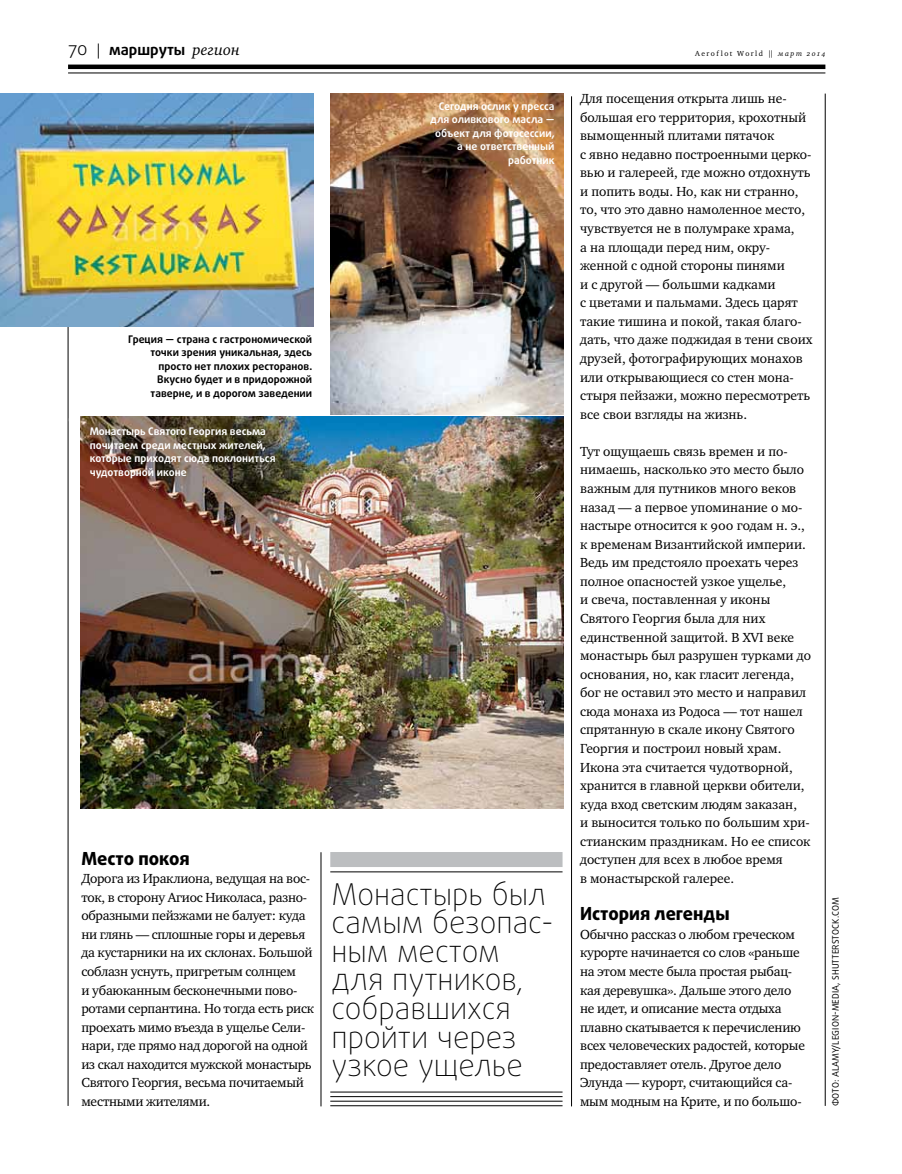
<style>
.page{position:relative;width:902px;height:1174px;background:#fff}
.page>*{position:absolute;margin:0;border:0;box-sizing:border-box;transform-origin:0 0}
.t1{font:100 30px/28.5px "Daxline Pro";color:#000}
.t2{font:800 18px "Daxline Pro";color:#000}
.t3{font:700 15px "Daxline Pro";color:#000}
.t4{font:13.5px/18.6px "Charter ITCOSC";color:#000}
.t5{font:13.5px/18.6px "Charter ITCOSC";letter-spacing:-.02em;color:#000}
.t6{font:700 10.5px/13.5px "Daxline Pro";color:#fff;text-align:right}
.t7{font:700 10.5px/13.5px "Daxline Pro";color:#000;text-align:right}
.t8{font:9px "Daxline Pro";letter-spacing:.01em;color:#000}
.t9{font:7.5px "Charter ITCOSC";letter-spacing:.2em;color:#000}
.s1{font-weight:300;font-size:18px}
.s2{font-family:"Charter ITCOSC";font-weight:400}
.s3{font-family:"Charter ITCOSC";font-weight:400;font-style:italic;font-size:15.9px}
.s4{font-style:italic}
</style>
<div class="page">
<hr style="left:68px;top:65px;width:757px;height:4px;background:#000">
<hr style="left:68px;top:73px;width:757px;height:1px;background:#000">
<hr style="left:68px;top:94px;width:1px;height:1011px;background:#000">
<hr style="left:824px;top:94px;width:1px;height:1011px;background:#000">
<hr style="left:321px;top:852px;width:1px;height:254px;background:#000">
<div style="left:330px;top:852px;width:232px;height:15px;background:#bcbec0"></div>
<hr style="left:330px;top:871px;width:232px;height:1px;background:#000">
<hr style="left:330px;top:1091px;width:232px;height:1px;background:#000">
<hr style="left:330px;top:1096px;width:232px;height:1px;background:#000">
<hr style="left:330px;top:1101px;width:232px;height:1px;background:#000">
<hr style="left:330px;top:1105px;width:232px;height:1px;background:#000">
<img style="left:330px;top:94px;width:233px;height:320px">
<img style="left:0;top:94px;width:313px;height:232px">
<hr style="left:571px;top:96px;width:1px;height:1010px;background:#000">
<img style="left:81px;top:417px;width:482px;height:391px">
<p class="t3" style="left:68px;top:39px;width:173px"><span class="s1">70</span> <span class="s2">|</span> маршруты <span class="s3">регион</span></p>
<p class="t9" style="left:695px;top:49px;width:132px">Aeroflot World || <span class="s4">март 2014</span></p>
<p class="t7" style="left:128px;top:332px;width:185px">Греция — страна с гастрономической точки зрения уникальная, здесь просто нет плохих ресторанов.<br>Вкусно будет и в придорожной таверне, и в дорогом заведении</p>
<p class="t6" style="left:90px;top:425px;width:187px;text-align:left">Монастырь Святого Георгия весьма почитаем среди местных жителей, которые приходят сюда поклониться чудотворной иконе</p>
<p class="t6" style="left:430px;top:99px;width:126px">Сегодня ослик у пресса для оливкового масла — объект для фотосессии, а не ответственный работник</p>
<h2 class="t2" style="left:81px;top:846px;width:110px">Место покоя</h2>
<p class="t5" style="left:81px;top:869px;width:234px">Дорога из Ираклиона, ведущая на вос&shy;ток, в сторону Агиос Николаса, разно&shy;образными пейзжами не балует: куда ни глянь — сплошные горы и деревья да кустарники на их склонах. Большой соблазн уснуть, пригретым солнцем<br>и убаюканным бесконечными пово&shy;ротами серпантина. Но тогда есть риск проехать мимо въезда в ущелье Сели&shy;нари, где прямо над дорогой на одной из скал находится мужской монастырь Святого Георгия, весьма почитаемый местными жителями.</p>
<h1 class="t1" style="left:331px;top:880px;width:224px">Монастырь был самым безопас&shy;ным местом для путников, собравшихся пройти через узкое ущелье</h1>
<p class="t4" style="left:580px;top:89px;width:234px">Для посещения открыта лишь не&shy;большая его территория, крохотный вымощенный плитами пятачок<br>с явно недавно построенными церко&shy;вью и галереей, где можно отдохнуть и попить воды. Но, как ни странно, то, что это давно намоленное место, чувствуется не в полумраке храма,<br>а на площади перед ним, окру&shy;женной с одной стороны пинями<br>и с другой — большми кадками<br>с цветами и пальмами. Здесь царят такие тишина и покой, такая благо&shy;дать, что даже поджидая в тени своих друзей, фотографирующих монахов или открывающиеся со стен мона&shy;стыря пейзажи, можно пересмотреть все свои взгляды на жизнь.</p>
<p class="t4" style="left:580px;top:442px;width:232px">Тут ощущаешь связь времен и по&shy;нимаешь, насколько это место было важным для путников много веков назад — а первое упоминание о мо&shy;настыре относится к 900 годам н. э., к временам Византийской империи.<br>Ведь им предстояло проехать через полное опасностей узкое ущелье,<br>и свеча, поставленная у иконы<br>Святого Георгия была для них единственной защитой. В XVI веке монастырь был разрушен турками до основания, но, как гласит легенда, бог не оставил это место и направил сюда монаха из Родоса — тот нашел спрятанную в скале икону Святого<br>Георгия и построил новый храм.<br>Икона эта считается чудотворной, хранится в главной церкви обители, куда вход светским людям заказан,<br>и выносится только по большим хри&shy;стианским праздникам. Но ее список доступен для всех в любое время<br>в монастырской галерее.</p>
<h2 class="t2" style="left:580px;top:901px;width:151px">История легенды</h2>
<p class="t4" style="left:580px;top:925px;width:226px">Обычно рассказ о любом греческом курорте начинается со слов «раньше на этом месте была простая рыбац&shy;кая деревушка». Дальше этого дело не идет, и описание места отдыха плавно скатывается к перечислению всех человеческих радостей, которые предоставляет отель. Другое дело Элунда — курорт, считающийся са&shy;мым модным на Крите, и по большо-</p>
<p class="t8" style="left:829px;top:1106px;width:209px;rotate:-90deg">фото: alamy/legion-media, SHUTTERSTOCK.COM</p>
</div>
